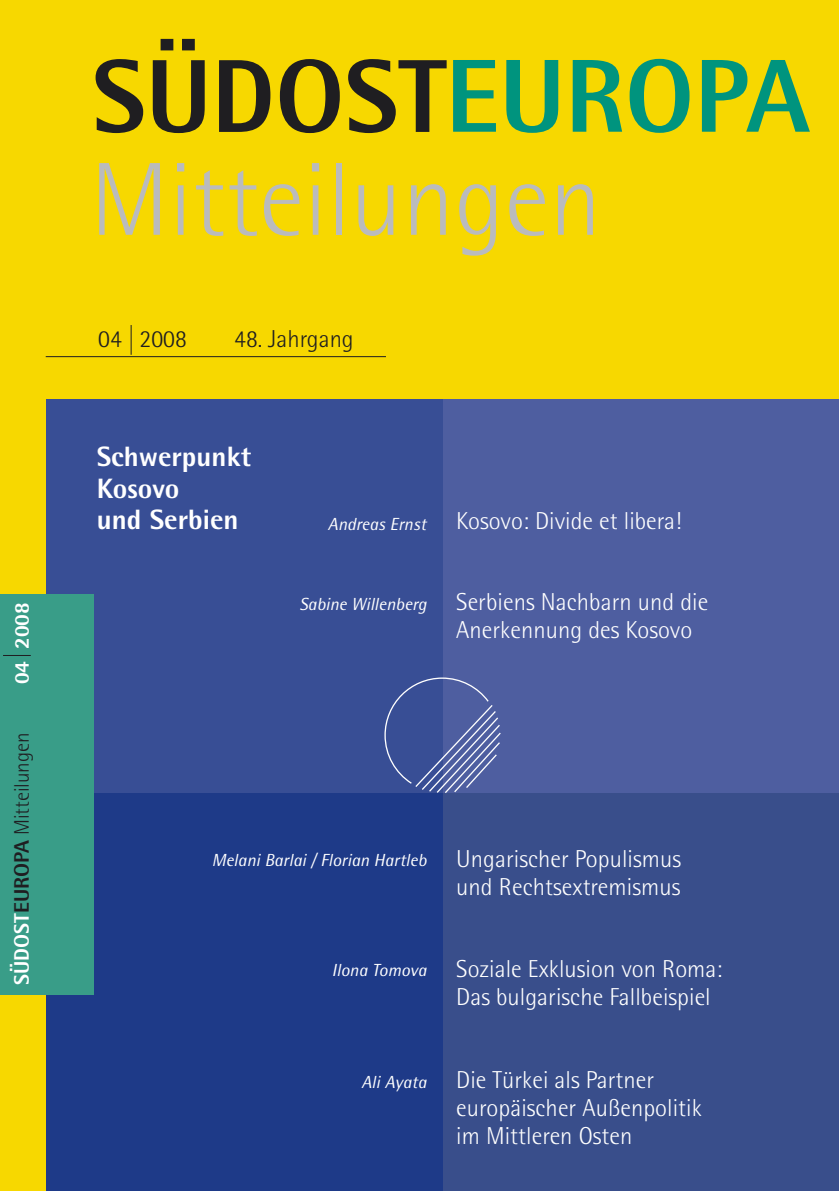
<style>
.page{position:relative;width:839px;height:1191px;background:#fff}
.page>*{position:absolute;margin:0;border:0;box-sizing:border-box;transform-origin:0 0}
.t1{font:103.95px "Rotis Semi Sans 75 CE";color:#1f1e21}
.t2{font:103.95px "Rotis Semi Sans 45 CE";color:#babbbd}
.t3{font:28px/31.5px "Rotis Semi Sans 75 CE";color:#fff}
.t4{font:24.5px/28px "Rotis Semi Sans 45 CE";letter-spacing:.005em;color:#fff}
.t5{font:24.5px "Rotis Semi Sans 45 CE";color:#1f1e21}
.t6{font:21px "Rotis Semi Sans 45 CE";letter-spacing:-.005em;color:#1f1e21}
.t7{font:21px "Rotis Semi Sans 75 CE";letter-spacing:-.01em;color:#fff}
.t8{font:italic 17.5px "Rotis Semi Sans 55 CE";letter-spacing:.005em;color:#fff}
.s1{font-family:"Rotis Semi Sans 75 CE";color:#fff}
.s2{font-family:"Rotis Semi Sans 75 CE"}
.s3{color:#00947e}
</style>
<div class="page">
<div style="left:23px;top:793px;width:421px;height:398px;background:#1e3a88"></div>
<div style="left:0;top:0;width:46px;height:1191px;background:#f7d800"></div>
<div style="left:46px;top:396px;width:397px;height:397px;background:#384e95"></div>
<div style="left:443px;top:396px;width:395px;height:398px;background:#4e5ea0"></div>
<div style="left:443px;top:793px;width:395px;height:398px;background:#394e8b"></div>
<div style="left:44px;top:0;width:794px;height:399px;background:#f7d800"></div>
<hr style="left:46px;top:356px;width:340px;height:1px;background:#1f1e21">
<svg style="left:384px;top:677px;width:117px;height:116px"></svg>
<hr style="left:131px;top:325px;width:1px;height:30px;background:#1f1e21">
<div style="left:0;top:594px;width:94px;height:400px;background:#399d88"></div>
<svg style="left:3px;top:655px;width:28px;height:1px"></svg>
<p class="t7" style="left:14px;top:684px;width:83px;rotate:-90deg">04 2008</p>
<p class="t6" style="left:14px;top:985px;width:254px;rotate:-90deg"><span class="s1">SÜDOST</span><span class="s2">EUROPA</span> Mitteilungen</p>
<h1 class="t1" style="left:92px;top:57px;width:719px">SÜDOST<span class="s3">EUROPA</span></h1>
<h1 class="t2" style="left:90px;top:160px;width:513px">Mitteilungen</h1>
<p class="t5" style="left:98px;top:330px;width:90px">04 2008</p>
<p class="t5" style="left:234px;top:330px;width:121px">48. Jahrgang</p>
<p class="t3" style="left:97px;top:444px;width:156px">Schwerpunkt<br>Kosovo<br>und Serbien</p>
<p class="t8" style="left:328px;top:517px;width:100px">Andreas Ernst</p>
<p class="t8" style="left:299px;top:598px;width:128px">Sabine Willenberg</p>
<p class="t4" style="left:456px;top:509px;width:227px">Kosovo: Divide et libera!</p>
<p class="t4" style="left:456px;top:589px;width:253px">Serbiens Nachbarn und die<br>Anerkennung des Kosovo</p>
<p class="t8" style="left:212px;top:853px;width:216px">Melani Barlai / Florian Hartleb</p>
<p class="t4" style="left:456px;top:846px;width:226px">Ungarischer Populismus und Rechtsextremismus</p>
<p class="t8" style="left:332px;top:964px;width:96px">Ilona Tomova</p>
<p class="t4" style="left:456px;top:957px;width:267px">Soziale Exklusion von Roma:<br>Das bulgarische Fallbeispiel</p>
<p class="t8" style="left:361px;top:1076px;width:66px">Ali Ayata</p>
<p class="t4" style="left:456px;top:1067px;width:247px">Die Türkei als Partner europäischer Außenpolitik im Mittleren Osten</p>
</div>
